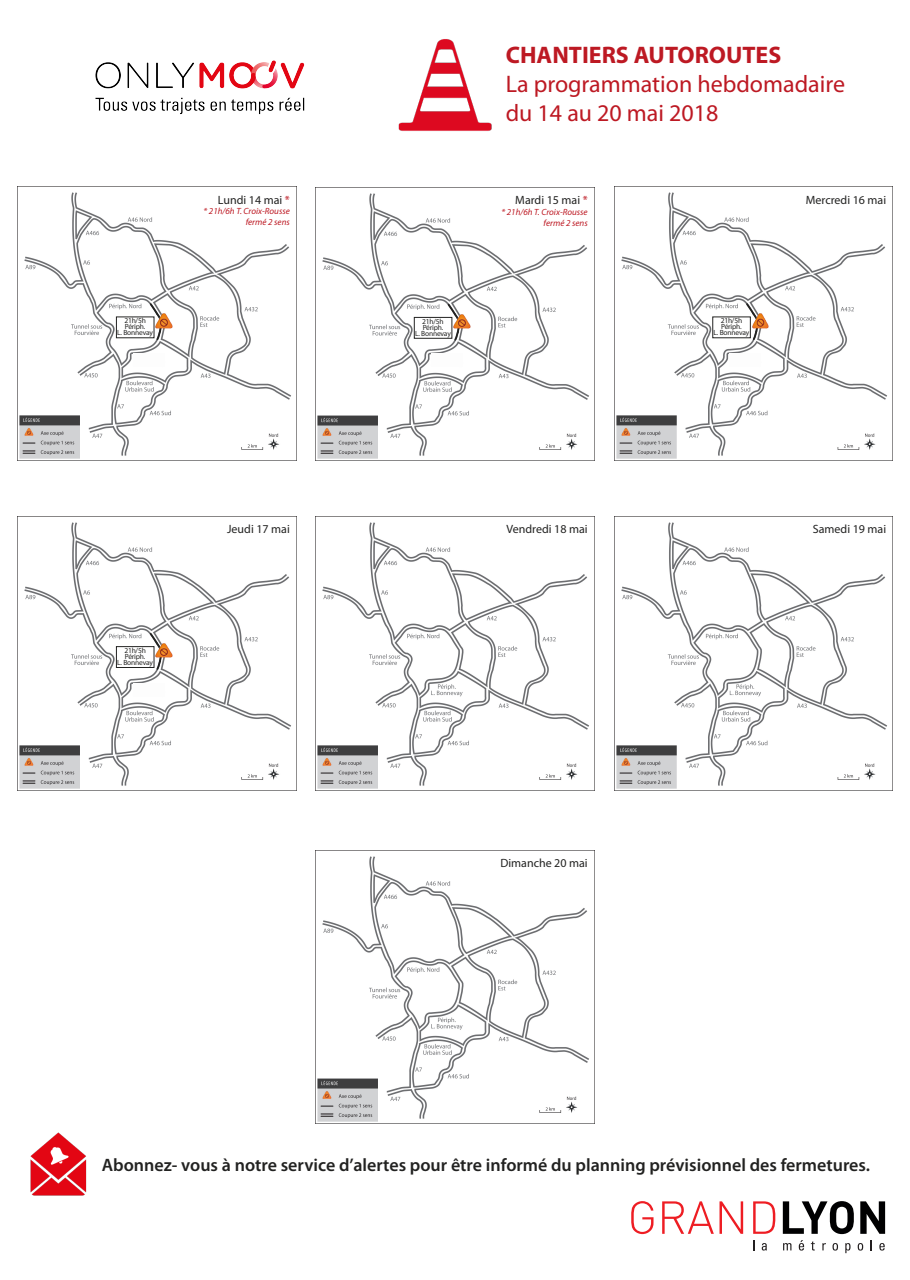
<style>
.page{position:relative;width:910px;height:1280px;background:#fff}
.page>*{position:absolute;margin:0;border:0;box-sizing:border-box;transform-origin:0 0}
.t1{font:24px/28.8px "Myriad Pro";color:#bd1923}
.t2{font:700 24px "Myriad Pro";color:#bd1923}
.t3{font:600 18px "Myriad Pro";color:#222221}
.t4{font:12px "Myriad Pro";color:#222221}
.t5{font:italic 9px/10.8px "Myriad Pro";color:#bd1923;text-align:right}
.t6{font:7.5px/6px "Myriad Pro";letter-spacing:-.025em;color:#222221;text-align:center}
.s1{color:#bd1923}
</style>
<div class="page">
<img style="left:398px;top:39px;width:94px;height:92px">
<img style="left:95px;top:60px;width:210px;height:55px">
<img style="left:31px;top:1132px;width:56px;height:64px">
<svg style="left:631px;top:1201px;width:22px;height:33px"></svg>
<svg style="left:662px;top:1201px;width:81px;height:33px"></svg>
<svg style="left:753px;top:1201px;width:22px;height:33px"></svg>
<svg style="left:783px;top:1201px;width:71px;height:33px"></svg>
<svg style="left:860px;top:1201px;width:25px;height:33px"></svg>
<svg style="left:845px;top:1243px;width:5px;height:10px"></svg>
<svg style="left:762px;top:1243px;width:5px;height:7px"></svg>
<svg style="left:783px;top:1243px;width:8px;height:7px"></svg>
<svg style="left:799px;top:1240px;width:5px;height:10px"></svg>
<svg style="left:811px;top:1241px;width:4px;height:9px"></svg>
<svg style="left:822px;top:1243px;width:4px;height:7px"></svg>
<svg style="left:832px;top:1243px;width:6px;height:7px"></svg>
<svg style="left:858px;top:1243px;width:5px;height:7px"></svg>
<svg style="left:879px;top:1243px;width:6px;height:7px"></svg>
<img style="left:19px;top:192px;width:272px;height:267px">
<div style="left:133px;top:353px;width:32px;height:14px;background:#fdfdfd"></div>
<svg style="left:148px;top:301px;width:16px;height:40px"></svg>
<img style="left:156px;top:314px;width:16px;height:14px">
<img style="left:316px;top:187px;width:278px;height:274px">
<div style="left:431px;top:354px;width:32px;height:13px;background:#fdfdfd"></div>
<div style="left:414px;top:317px;width:38px;height:22px;border:1px solid #222221"></div>
<svg style="left:446px;top:302px;width:15px;height:40px"></svg>
<img style="left:454px;top:314px;width:16px;height:15px">
<img style="left:614px;top:187px;width:279px;height:273px">
<div style="left:729px;top:353px;width:32px;height:14px;background:#fdfdfd"></div>
<svg style="left:744px;top:301px;width:16px;height:40px"></svg>
<img style="left:752px;top:314px;width:16px;height:14px">
<img style="left:18px;top:516px;width:278px;height:273px">
<div style="left:133px;top:683px;width:32px;height:13px;background:#fdfdfd"></div>
<div style="left:116px;top:646px;width:38px;height:22px;border:1px solid #222221"></div>
<svg style="left:148px;top:631px;width:16px;height:40px"></svg>
<img style="left:156px;top:643px;width:16px;height:15px">
<img style="left:316px;top:516px;width:278px;height:273px">
<img style="left:614px;top:516px;width:279px;height:274px">
<img style="left:316px;top:850px;width:278px;height:272px">
<p class="t6" style="left:117px;top:318px;width:37px">21h/5h<br>Périph.<br>L. Bonnevay</p>
<h3 class="t4" style="left:218px;top:192px;width:73px">Lundi 14 mai <span class="s1">*</span></h3>
<p class="t5" style="left:204px;top:206px;width:88px">* 21h/6h T. Croix-Rousse fermé 2 sens</p>
<p class="t6" style="left:117px;top:647px;width:37px">21h/5h<br>Périph.<br>L. Bonnevay</p>
<h3 class="t4" style="left:227px;top:522px;width:64px">Jeudi 17 mai</h3>
<p class="t6" style="left:415px;top:318px;width:37px">21h/5h<br>Périph.<br>L. Bonnevay</p>
<h1 class="t2" style="left:506px;top:39px;width:277px">CHANTIERS AUTOROUTES</h1>
<h1 class="t1" style="left:506px;top:69px;width:341px">La programmation hebdomadaire du 14 au 20 mai 2018</h1>
<h3 class="t4" style="left:515px;top:193px;width:74px">Mardi 15 mai <span class="s1">*</span></h3>
<p class="t5" style="left:501px;top:206px;width:88px">* 21h/6h T. Croix-Rousse fermé 2 sens</p>
<p class="t6" style="left:714px;top:318px;width:37px">21h/5h<br>Périph.<br>L. Bonnevay</p>
<h3 class="t4" style="left:806px;top:192px;width:82px">Mercredi 16 mai</h3>
<h3 class="t4" style="left:507px;top:522px;width:83px">Vendredi 18 mai</h3>
<h3 class="t4" style="left:813px;top:522px;width:75px">Samedi 19 mai</h3>
<h3 class="t4" style="left:500px;top:855px;width:89px">Dimanche 20 mai</h3>
<h2 class="t3" style="left:102px;top:1153px;width:770px">Abonnez- vous à notre service d’alertes pour être informé du planning prévisionnel des fermetures.</h2>
</div>
